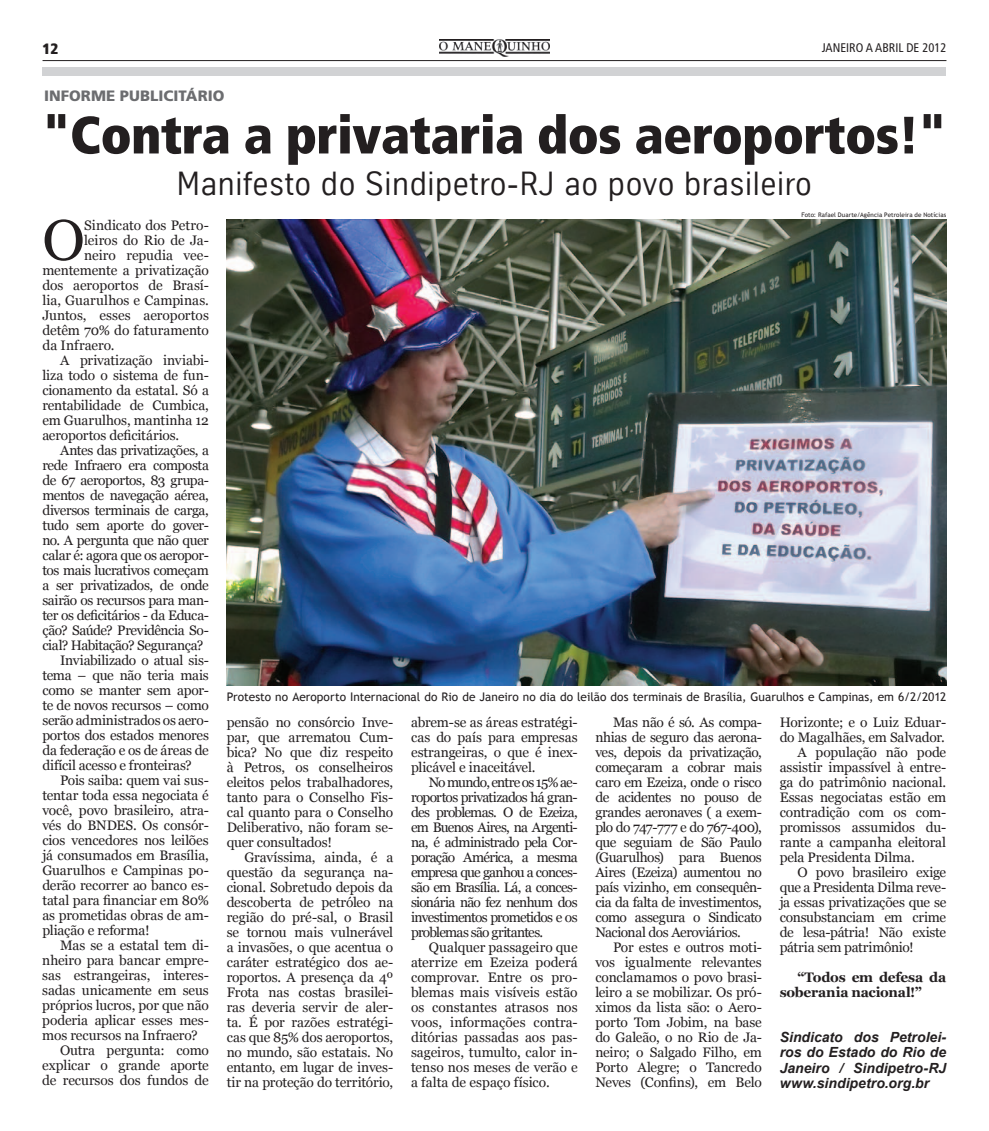
<style>
.page{position:relative;width:989px;height:1131px;background:#fff}
.page>*{position:absolute;margin:0;border:0;box-sizing:border-box;transform-origin:0 0}
.t1{font:57px "Georgia";color:#231f20}
.t2{font:900 condensed 52.5px "Frutiger";letter-spacing:-.01em;color:#231f20}
.t3{font:32.5px "TK Type";letter-spacing:.03em;color:#231f20}
.t4{font:900 15px "Frutiger";color:#6c6d70}
.t5{font:900 condensed 15px "Frutiger";color:#231f20}
.t6{font:italic 700 14px/15.6px "Arial";letter-spacing:.005em;color:#231f20;text-align:justify}
.t7{font:13.75px/15px "Georgia";letter-spacing:-.015em;color:#231f20;text-align:justify}
.t8{font:13.75px "Georgia";letter-spacing:-.04em;color:#231f20}
.t9{font:13.75px "Georgia";letter-spacing:-.035em;color:#231f20}
.t10{font:700 13.75px/15px "Georgia";letter-spacing:-.015em;color:#231f20}
.t11{font:13.75px "Georgia";letter-spacing:.005em;color:#231f20}
.t12{font:condensed 12.5px "Frutiger";color:#231f20}
.t13{font:11.88px "Trebuchet MS";color:#231f20}
.t14{font:6.25px "Trebuchet MS";letter-spacing:.01em;color:#231f20}
</style>
<div class="page">
<hr style="left:43px;top:60px;width:903px;height:1px;background:#231f20">
<img style="left:440px;top:39px;width:109px;height:18px">
<div style="left:42px;top:67px;width:904px;height:9px;background:#d1d2d4"></div>
<img style="left:227px;top:219px;width:719px;height:467px">
<p class="t5" style="left:43px;top:40px;width:17px">12</p>
<p class="t12" style="left:821px;top:40px;width:12px">JANEIRO</p>
<p class="t12" style="left:865px;top:40px;width:82px">A ABRIL DE 2012</p>
<p class="t4" style="left:44px;top:86px;width:182px">INFORME PUBLICITÁRIO</p>
<h2 class="t2" style="left:42px;top:103px;width:905px">"Contra a privataria dos aeroportos!"</h2>
<h3 class="t3" style="left:177px;top:166px;width:636px">Manifesto do Sindipetro-RJ ao povo brasileiro</h3>
<h1 class="t1" style="left:42px;top:208px;width:44px">O</h1>
<p class="t7" style="left:84px;top:217px;width:126px">Sindicato dos Petro-</p>
<p class="t7" style="left:84px;top:232px;width:126px">leiros do Rio de Ja-</p>
<p class="t7" style="left:84px;top:247px;width:126px">neiro repudia vee-</p>
<p class="t7" style="left:42px;top:262px;width:168px">mentemente a privatização</p>
<p class="t7" style="left:42px;top:277px;width:168px">dos aeroportos de Brasí-</p>
<p class="t11" style="left:42px;top:292px;width:168px">lia, Guarulhos e Campinas.</p>
<p class="t7" style="left:42px;top:307px;width:168px">Juntos, esses aeroportos</p>
<p class="t7" style="left:42px;top:322px;width:168px">detêm 70% do faturamento</p>
<p class="t11" style="left:42px;top:337px;width:74px">da Infraero.</p>
<p class="t7" style="left:60px;top:352px;width:150px">A privatização inviabi-</p>
<p class="t7" style="left:42px;top:367px;width:168px">liza todo o sistema de fun-</p>
<p class="t7" style="left:42px;top:382px;width:168px">cionamento da estatal. Só a</p>
<p class="t7" style="left:42px;top:397px;width:168px">rentabilidade de Cumbica,</p>
<p class="t7" style="left:42px;top:412px;width:168px">em Guarulhos, mantinha 12</p>
<p class="t7" style="left:42px;top:427px;width:138px">aeroportos deficitários.</p>
<p class="t7" style="left:60px;top:442px;width:150px">Antes das privatizações, a</p>
<p class="t7" style="left:42px;top:457px;width:168px">rede Infraero era composta</p>
<p class="t8" style="left:42px;top:472px;width:168px">de 67 aeroportos, 83 grupa-</p>
<p class="t8" style="left:42px;top:487px;width:168px">mentos de navegação aérea,</p>
<p class="t7" style="left:42px;top:502px;width:168px">diversos terminais de carga,</p>
<p class="t8" style="left:42px;top:517px;width:168px">tudo sem aporte do gover-</p>
<p class="t9" style="left:42px;top:532px;width:168px">no. A pergunta que não quer</p>
<p class="t7" style="left:42px;top:547px;width:168px">calar é: agora que os aeropor-</p>
<p class="t7" style="left:42px;top:562px;width:168px">tos mais lucrativos começam</p>
<p class="t9" style="left:42px;top:577px;width:168px">a ser privatizados, de onde</p>
<p class="t7" style="left:42px;top:592px;width:168px">sairão os recursos para man-</p>
<p class="t7" style="left:42px;top:607px;width:168px">ter os deficitários - da Educa-</p>
<p class="t7" style="left:42px;top:622px;width:168px">ção? Saúde? Previdência So-</p>
<p class="t7" style="left:42px;top:637px;width:163px">cial? Habitação? Segurança?</p>
<p class="t7" style="left:60px;top:652px;width:150px">Inviabilizado o atual sis-</p>
<p class="t7" style="left:42px;top:667px;width:168px">tema – que não teria mais</p>
<p class="t7" style="left:42px;top:682px;width:168px">como se manter sem apor-</p>
<p class="t7" style="left:42px;top:697px;width:168px">te de novos recursos – como</p>
<p class="t7" style="left:42px;top:712px;width:168px">serão administrados os aero-</p>
<p class="t7" style="left:42px;top:727px;width:168px">portos dos estados menores</p>
<p class="t7" style="left:42px;top:742px;width:168px">da federação e os de áreas de</p>
<p class="t7" style="left:42px;top:757px;width:151px">difícil acesso e fronteiras?</p>
<p class="t7" style="left:60px;top:772px;width:150px">Pois saiba: quem vai sus-</p>
<p class="t7" style="left:42px;top:787px;width:168px">tentar toda essa negociata é</p>
<p class="t7" style="left:42px;top:802px;width:168px">você, povo brasileiro, atra-</p>
<p class="t7" style="left:42px;top:817px;width:168px">vés do BNDES. Os consór-</p>
<p class="t7" style="left:42px;top:832px;width:168px">cios vencedores nos leilões</p>
<p class="t7" style="left:42px;top:847px;width:168px">já consumados em Brasília,</p>
<p class="t7" style="left:42px;top:862px;width:168px">Guarulhos e Campinas po-</p>
<p class="t7" style="left:42px;top:877px;width:168px">derão recorrer ao banco es-</p>
<p class="t7" style="left:42px;top:892px;width:168px">tatal para financiar em 80%</p>
<p class="t7" style="left:42px;top:907px;width:168px">as prometidas obras de am-</p>
<p class="t7" style="left:42px;top:922px;width:109px">pliação e reforma!</p>
<p class="t7" style="left:60px;top:937px;width:150px">Mas se a estatal tem di-</p>
<p class="t7" style="left:42px;top:952px;width:168px">nheiro para bancar empre-</p>
<p class="t7" style="left:42px;top:967px;width:168px">sas estrangeiras, interes-</p>
<p class="t7" style="left:42px;top:982px;width:168px">sadas unicamente em seus</p>
<p class="t7" style="left:42px;top:997px;width:168px">próprios lucros, por que não</p>
<p class="t7" style="left:42px;top:1012px;width:168px">poderia aplicar esses mes-</p>
<p class="t7" style="left:42px;top:1027px;width:157px">mos recursos na Infraero?</p>
<p class="t7" style="left:60px;top:1042px;width:150px">Outra pergunta: como</p>
<p class="t7" style="left:42px;top:1058px;width:168px">explicar o grande aporte</p>
<p class="t7" style="left:42px;top:1073px;width:168px">de recursos dos fundos de</p>
<p class="t14" style="left:801px;top:211px;width:146px">Foto: Rafael Duarte/Agência Petroleira de Notícias</p>
<p class="t13" style="left:227px;top:689px;width:721px">Protesto no Aeroporto Internacional do Rio de Janeiro no dia do leilão dos terminais de Brasília, Guarulhos e Campinas, em 6/2/2012</p>
<p class="t7" style="left:227px;top:714px;width:168px">pensão no consórcio Inve&shy;par, que arrematou Cum&shy;bica? No que diz respeito à Petros, os conselheiros eleitos pelos trabalhadores, tanto para o Conselho Fis&shy;cal quanto para o Conselho Deliberativo, não foram se&shy;quer consultados!</p>
<p class="t7" style="left:227px;top:849px;width:168px;text-indent:18px">Gravíssima, ainda, é a questão da segurança na&shy;cional. Sobretudo depois da descoberta de petróleo na região do pré-sal, o Brasil se tornou mais vulnerável a invasões, o que acentua o caráter estratégico dos ae&shy;roportos. A presença da 4º Frota nas costas brasilei&shy;ras deveria servir de aler&shy;ta. É por razões estratégi&shy;cas que 85% dos aeroportos, no mundo, são estatais. No entanto, em lugar de inves&shy;tir na proteção do território,</p>
<p class="t7" style="left:411px;top:714px;width:168px">abrem-se as áreas estratégi&shy;cas do país para empresas estrangeiras, o que é inex&shy;plicável e inaceitável.</p>
<p class="t7" style="left:411px;top:774px;width:168px;text-indent:18px">No mundo, entre os 15% ae&shy;roportos privatizados há gran&shy;des problemas. O de Ezeiza, em Buenos Aires, na Argenti&shy;na, é administrado pela Cor&shy;poração América, a mesma empresa que ganhou a conces&shy;são em Brasília. Lá, a conces&shy;sionária não fez nenhum dos investimentos prometidos e os problemas são gritantes.</p>
<p class="t7" style="left:411px;top:939px;width:168px;text-indent:18px">Qualquer passageiro que aterrize em Ezeiza poderá comprovar. Entre os pro&shy;blemas mais visíveis estão os constantes atrasos nos voos, informações contra&shy;ditórias passadas aos pas&shy;sageiros, tumulto, calor in&shy;tenso nos meses de verão e a falta de espaço físico.</p>
<p class="t7" style="left:595px;top:714px;width:168px;text-indent:18px">Mas não é só. As compa&shy;nhias de seguro das aerona&shy;ves, depois da privatização, começaram a cobrar mais caro em Ezeiza, onde o risco de acidentes no pouso de grandes aeronaves ( a exem&shy;plo do 747-777 e do 767-400), que seguiam de São Paulo (Guarulhos) para Buenos Aires (Ezeiza) aumentou no país vizinho, em consequên&shy;cia da falta de investimentos, como assegura o Sindicato Nacional dos Aeroviários.</p>
<p class="t7" style="left:595px;top:939px;width:168px;text-indent:18px">Por estes e outros moti&shy;vos igualmente relevantes conclamamos o povo brasi&shy;leiro a se mobilizar. Os pró&shy;ximos da lista são: o Aero&shy;porto Tom Jobim, na base do Galeão, o no Rio de Ja&shy;neiro; o Salgado Filho, em Porto Alegre; o Tancredo Neves (Confins), em Belo</p>
<p class="t7" style="left:779px;top:714px;width:168px">Horizonte; e o Luiz Eduar-</p>
<p class="t7" style="left:779px;top:729px;width:167px">do Magalhães, em Salvador.</p>
<p class="t7" style="left:797px;top:744px;width:150px">A população não pode</p>
<p class="t7" style="left:779px;top:759px;width:168px">assistir impassível à entre-</p>
<p class="t7" style="left:779px;top:774px;width:168px">ga do patrimônio nacional.</p>
<p class="t7" style="left:779px;top:789px;width:168px">Essas negociatas estão em</p>
<p class="t7" style="left:779px;top:804px;width:168px">contradição com os com-</p>
<p class="t7" style="left:779px;top:819px;width:168px">promissos assumidos du-</p>
<p class="t7" style="left:779px;top:834px;width:168px">rante a campanha eleitoral</p>
<p class="t7" style="left:779px;top:849px;width:137px">pela Presidenta Dilma.</p>
<p class="t7" style="left:797px;top:864px;width:150px">O povo brasileiro exige</p>
<p class="t7" style="left:779px;top:879px;width:168px">que a Presidenta Dilma reve-</p>
<p class="t7" style="left:779px;top:894px;width:168px">ja essas privatizações que se</p>
<p class="t7" style="left:779px;top:909px;width:168px">consubstanciam em crime</p>
<p class="t7" style="left:779px;top:924px;width:168px">de lesa-pátria! Não existe</p>
<p class="t7" style="left:779px;top:939px;width:136px">pátria sem patrimônio!</p>
<p class="t10" style="left:779px;top:969px;width:168px;text-indent:18px">“Todos em defesa da soberania nacional!”</p>
<p class="t6" style="left:779px;top:1029px;width:168px">Sindicato dos Petrolei&shy;ros do Estado do Rio de Janeiro / Sindipetro-RJ www.sindipetro.org.br</p>
</div>
